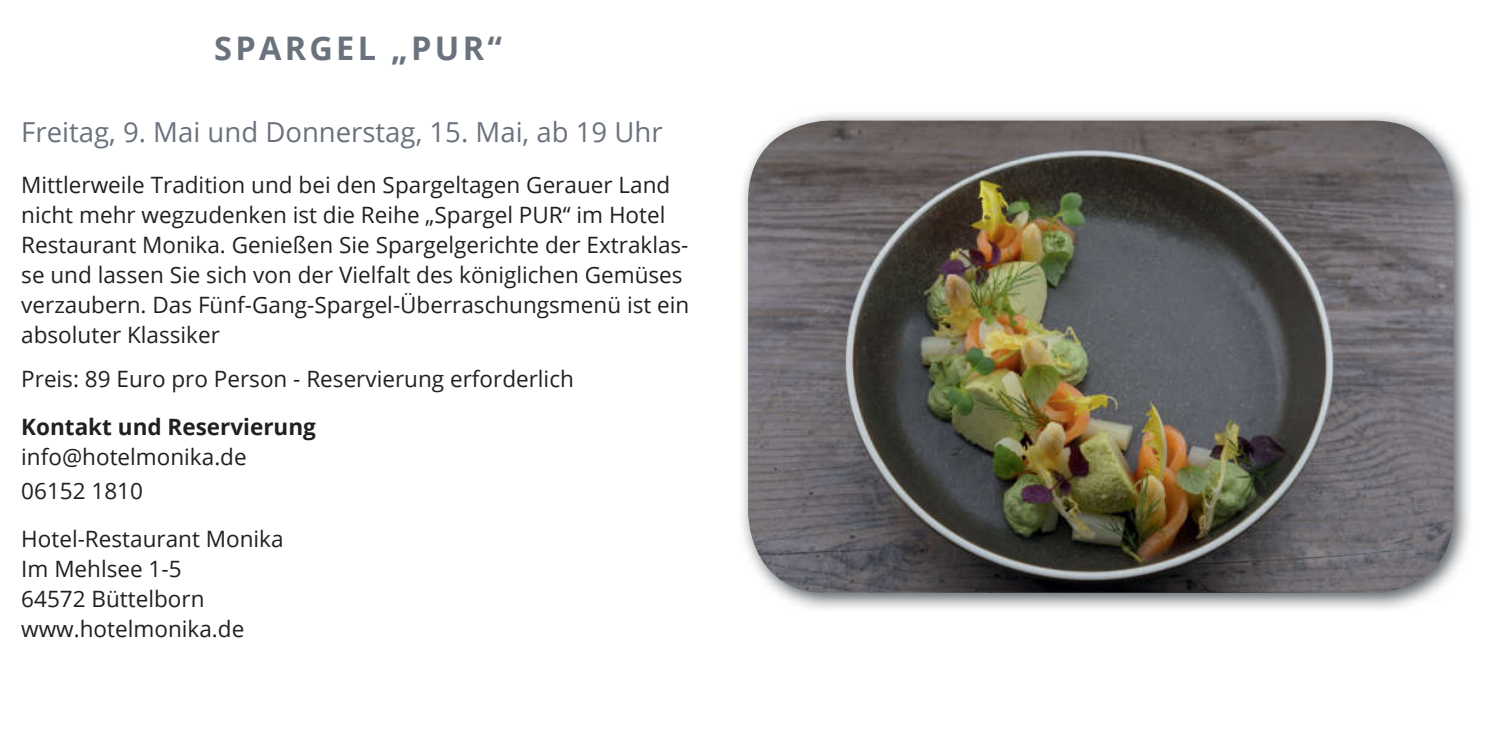
<style>
.page{position:relative;width:1489px;height:745px;background:#fff}
.page>*{position:absolute;margin:0;border:0;box-sizing:border-box;transform-origin:0 0}
.t1{font:700 32.5px "Open Sans";letter-spacing:.1em;color:#6a727e}
.t2{font:27.5px "Open Sans";color:#6a727e}
.t3{font:22.5px/30px "Open Sans";color:#221f1f}
.t4{font:700 22.5px "Open Sans";color:#221f1f}
</style>
<div class="page">
<img style="left:741px;top:114px;width:729px;height:495px">
<img style="left:748px;top:120px;width:705px;height:472px">
<h1 class="t1" style="left:214px;top:35px;width:289px">Spargel „pur“</h1>
<p class="t2" style="left:21px;top:113px;width:643px">Freitag, 9. Mai und Donnerstag, 15. Mai, ab 19 Uhr</p>
<p class="t3" style="left:21px;top:172px;width:669px">Mittlerweile Tradition und bei den Spargeltagen Gerauer Land nicht mehr wegzudenken ist die Reihe „Spargel PUR“ im Hotel Restaurant Monika. Genießen Sie Spargelgerichte der Extraklas&shy;se und lassen Sie sich von der Vielfalt des königlichen Gemüses verzaubern. Das Fünf-Gang-Spargel-Überraschungsmenü ist ein absoluter Klassiker</p>
<p class="t3" style="left:21px;top:363px;width:554px">Preis: 89 Euro pro Person - Reservierung erforderlich</p>
<p class="t4" style="left:21px;top:418px;width:296px">kontakt und reservierung</p>
<p class="t3" style="left:21px;top:442px;width:227px;line-height:33.8px">info@hotelmonika.de<br>06152 1810</p>
<p class="t3" style="left:21px;top:523px;width:264px">Hotel-Restaurant Monika<br>Im Mehlsee 1-5<br>64572 Büttelborn www.hotelmonika.de</p>
</div>
